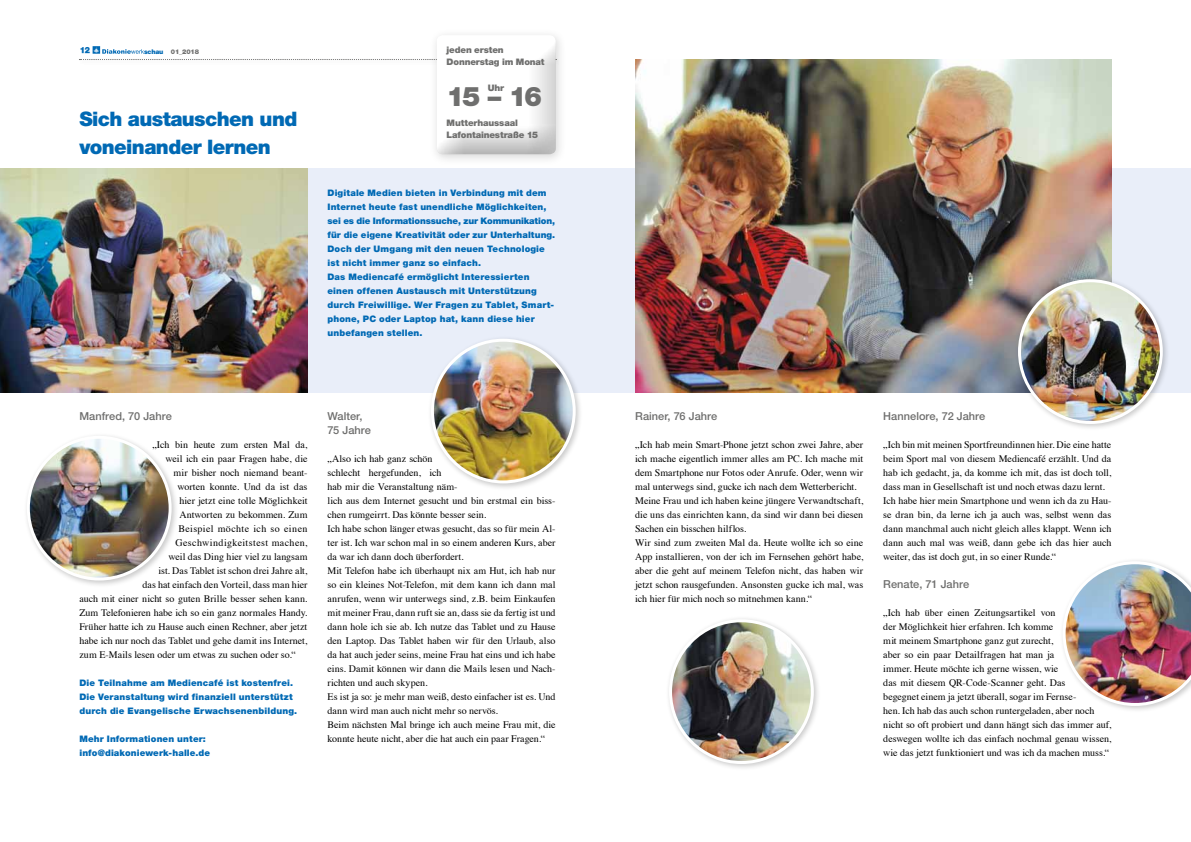
<style>
.page{position:relative;width:1191px;height:842px;background:#fff}
.page>*{position:absolute;margin:0;border:0;box-sizing:border-box;transform-origin:0 0}
.t1{font:900 27px "Helvetica Neue";color:#6f6f6e}
.t2{font:900 20px/28px "Helvetica Neue";letter-spacing:-.03em;color:#0069b4}
.t3{font:500 11px/14px "Helvetica Neue";letter-spacing:.005em;color:#6f6f6e}
.t4{font:10px/14px "Times";color:#000}
.t5{font:10px "Times";letter-spacing:.04em;color:#000}
.t6{font:10px "Times";letter-spacing:.035em;color:#000}
.t7{font:900 9px/14px "Helvetica Neue";letter-spacing:.015em;color:#0069b4}
.t8{font:900 9px/12px "Helvetica Neue";letter-spacing:-.015em;color:#6f6f6e}
.t9{font:900 9px "Sans";color:#0069b4}
.t10{font:900 6.5px "Helvetica Neue";letter-spacing:-.03em;color:#6f6f6e}
.s1{color:#0069b4}
</style>
<div class="page">
<div style="left:308px;top:168px;width:883px;height:224px;background:#e9eef9"></div>
<img style="left:635px;top:60px;width:476px;height:332px">
<img style="left:0;top:168px;width:308px;height:224px">
<svg style="left:79px;top:46px;width:350px;height:14px"></svg>
<div style="left:665px;top:616px;width:156px;height:155px;background:#000;opacity:.21"></div>
<img style="left:670px;top:621px;width:142px;height:141px;border-radius:71px">
<div style="left:669px;top:619px;width:145px;height:145px;border:3px solid #fff;border-radius:50%"></div>
<div style="left:427px;top:335px;width:156px;height:156px;background:#000;opacity:.21"></div>
<img style="left:432px;top:340px;width:142px;height:142px;border-radius:71px">
<div style="left:431px;top:339px;width:145px;height:144px;border:3px solid #fff;border-radius:50%"></div>
<div style="left:1059px;top:558px;width:132px;height:155px;background:#000;opacity:.21"></div>
<img style="left:1062px;top:561px;width:129px;height:145px">
<div style="left:1014px;top:276px;width:156px;height:155px;background:#000;opacity:.21"></div>
<img style="left:1019px;top:281px;width:142px;height:141px;border-radius:71px">
<div style="left:1018px;top:279px;width:144px;height:145px;border:3px solid #fff;border-radius:50%"></div>
<div style="left:23px;top:432px;width:156px;height:156px;background:#000;opacity:.21"></div>
<img style="left:28px;top:437px;width:142px;height:142px;border-radius:71px">
<div style="left:27px;top:436px;width:145px;height:144px;border:3px solid #fff;border-radius:50%"></div>
<div style="left:429px;top:28px;width:138px;height:138px;background:#000;opacity:.16"></div>
<div style="left:435px;top:32px;width:121px;height:115px;background:#fff"></div>
<div style="left:435px;top:40px;width:121px;height:115px;background:#000;opacity:.75"></div>
<p class="t9" style="left:79px;top:45px;width:12px">12</p>
<p class="t10" style="left:144px;top:48px;width:56px"><span class="s1">schau</span> 01_2018</p>
<h2 class="t2" style="left:79px;top:105px;width:219px">Sich austauschen und voneinander lernen</h2>
<p class="t8" style="left:446px;top:44px;width:99px">jeden ersten<br>Donnerstag im Monat</p>
<h1 class="t1" style="left:446px;top:80px;width:97px">15 – 16</h1>
<p class="t8" style="left:446px;top:117px;width:93px">Mutterhaussaal<br>Lafontainestraße 15</p>
<p class="t8" style="left:488px;top:82px;width:18px">Uhr</p>
<p class="t7" style="left:327px;top:186px;width:229px">Digitale Medien bieten in Verbindung mit dem Internet heute fast unendliche Möglichkeiten, sei es die Informationssuche, zur Kommunikation, für die eigene Kreativität oder zur Unterhaltung.<br>Doch der Umgang mit den neuen Technologie ist nicht immer ganz so einfach.<br>Das Mediencafé ermöglicht Interessierten einen offenen Austausch mit Unterstützung durch Freiwillige. Wer Fragen zu Tablet, Smart&shy;phone, PC oder Laptop hat, kann diese hier unbefangen stellen.</p>
<p class="t3" style="left:79px;top:409px;width:94px">Manfred, 70 Jahre</p>
<p class="t4" style="left:152px;top:437px;width:156px">„Ich bin heute zum ersten Mal da,</p>
<p class="t4" style="left:165px;top:451px;width:143px">weil ich ein paar Fragen habe, die</p>
<p class="t4" style="left:173px;top:465px;width:135px">mir bisher noch niemand beant-</p>
<p class="t4" style="left:177px;top:479px;width:132px">worten konnte. Und da ist das</p>
<p class="t4" style="left:179px;top:493px;width:129px">hier jetzt eine tolle Möglichkeit</p>
<p class="t4" style="left:179px;top:507px;width:129px">Antworten zu bekommen. Zum</p>
<p class="t6" style="left:178px;top:519px;width:130px">Beispiel möchte ich so einen</p>
<p class="t5" style="left:175px;top:533px;width:134px">Geschwindigkeitstest machen,</p>
<p class="t4" style="left:168px;top:549px;width:140px">weil das Ding hier viel zu langsam</p>
<p class="t4" style="left:158px;top:563px;width:150px">ist. Das Tablet ist schon drei Jahre alt,</p>
<p class="t4" style="left:142px;top:577px;width:167px">das hat einfach den Vorteil, dass man hier</p>
<p class="t4" style="left:79px;top:591px;width:229px">auch mit einer nicht so guten Brille besser sehen kann.</p>
<p class="t4" style="left:79px;top:605px;width:229px">Zum Telefonieren habe ich so ein ganz normales Handy.</p>
<p class="t4" style="left:79px;top:619px;width:229px">Früher hatte ich zu Hause auch einen Rechner, aber jetzt</p>
<p class="t4" style="left:79px;top:633px;width:229px">habe ich nur noch das Tablet und gehe damit ins Internet,</p>
<p class="t4" style="left:79px;top:647px;width:218px">zum E-Mails lesen oder um etwas zu suchen oder so.“</p>
<p class="t7" style="left:79px;top:676px;width:219px">Die Teilnahme am Mediencafé ist kostenfrei.<br>Die Veranstaltung wird finanziell unterstützt durch die Evangelische Erwachsenenbildung.</p>
<p class="t7" style="left:79px;top:732px;width:132px">Mehr Informationen unter: info@diakoniewerk-halle.de</p>
<p class="t3" style="left:327px;top:409px;width:45px">Walter,<br>75 Jahre</p>
<p class="t4" style="left:327px;top:451px;width:230px">„Also ich hab ganz schön<br>schlecht hergefunden, ich<br>hab mir die Veranstaltung näm-<br>lich aus dem Internet gesucht und bin erstmal ein biss&shy;chen rumgeirrt. Das könnte besser sein.<br>Ich habe schon länger etwas gesucht, das so für mein Al&shy;ter ist. Ich war schon mal in so einem anderen Kurs, aber da war ich dann doch überfordert.<br>Mit Telefon habe ich überhaupt nix am Hut, ich hab nur so ein kleines Not-Telefon, mit dem kann ich dann mal anrufen, wenn wir unterwegs sind, z.B. beim Einkaufen mit meiner Frau, dann ruft sie an, dass sie da fertig ist und dann hole ich sie ab. Ich nutze das Tablet und zu Hause den Laptop. Das Tablet haben wir für den Urlaub, also da hat auch jeder seins, meine Frau hat eins und ich habe eins. Damit können wir dann die Mails lesen und Nach&shy;richten und auch skypen.<br>Es ist ja so: je mehr man weiß, desto einfacher ist es. Und dann wird man auch nicht mehr so nervös.<br>Beim nächsten Mal bringe ich auch meine Frau mit, die konnte heute nicht, aber die hat auch ein paar Fragen.“</p>
<p class="t3" style="left:635px;top:409px;width:84px">Rainer, 76 Jahre</p>
<p class="t4" style="left:635px;top:437px;width:230px">„Ich hab mein Smart-Phone jetzt schon zwei Jahre, aber ich mache eigentlich immer alles am PC. Ich mache mit dem Smartphone nur Fotos oder Anrufe. Oder, wenn wir mal unterwegs sind, gucke ich nach dem Wetterbericht.<br>Meine Frau und ich haben keine jüngere Verwandtschaft, die uns das einrichten kann, da sind wir dann bei diesen Sachen ein bisschen hilflos.<br>Wir sind zum zweiten Mal da. Heute wollte ich so eine App installieren, von der ich im Fernsehen gehört habe, aber die geht auf meinem Telefon nicht, das haben wir jetzt schon rausgefunden. Ansonsten gucke ich mal, was ich hier für mich noch so mitnehmen kann.“</p>
<p class="t3" style="left:883px;top:409px;width:104px">Hannelore, 72 Jahre</p>
<p class="t4" style="left:883px;top:437px;width:229px">„Ich bin mit meinen Sportfreundinnen hier. Die eine hatte beim Sport mal von diesem Mediencafé erzählt. Und da hab ich gedacht, ja, da komme ich mit, das ist doch toll, dass man in Gesellschaft ist und noch etwas dazu lernt.<br>Ich habe hier mein Smartphone und wenn ich da zu Hau&shy;se dran bin, da lerne ich ja auch was, selbst wenn das dann manchmal auch nicht gleich alles klappt. Wenn ich dann auch mal was weiß, dann gebe ich das hier auch weiter, das ist doch gut, in so einer Runde.“</p>
<p class="t3" style="left:883px;top:577px;width:87px">Renate, 71 Jahre</p>
<p class="t4" style="left:883px;top:605px;width:230px">„Ich hab über einen Zeitungsartikel von<br>der Möglichkeit hier erfahren. Ich komme<br>mit meinem Smartphone ganz gut zurecht,<br>aber so ein paar Detailfragen hat man ja<br>immer. Heute möchte ich gerne wissen, wie<br>das mit diesem QR-Code-Scanner geht. Das<br>begegnet einem ja jetzt überall, sogar im Fernse-<br>hen. Ich hab das auch schon runtergeladen, aber noch nicht so oft probiert und dann hängt sich das immer auf, deswegen wollte ich das einfach nochmal genau wissen, wie das jetzt funktioniert und was ich da machen muss.“</p>
</div>
